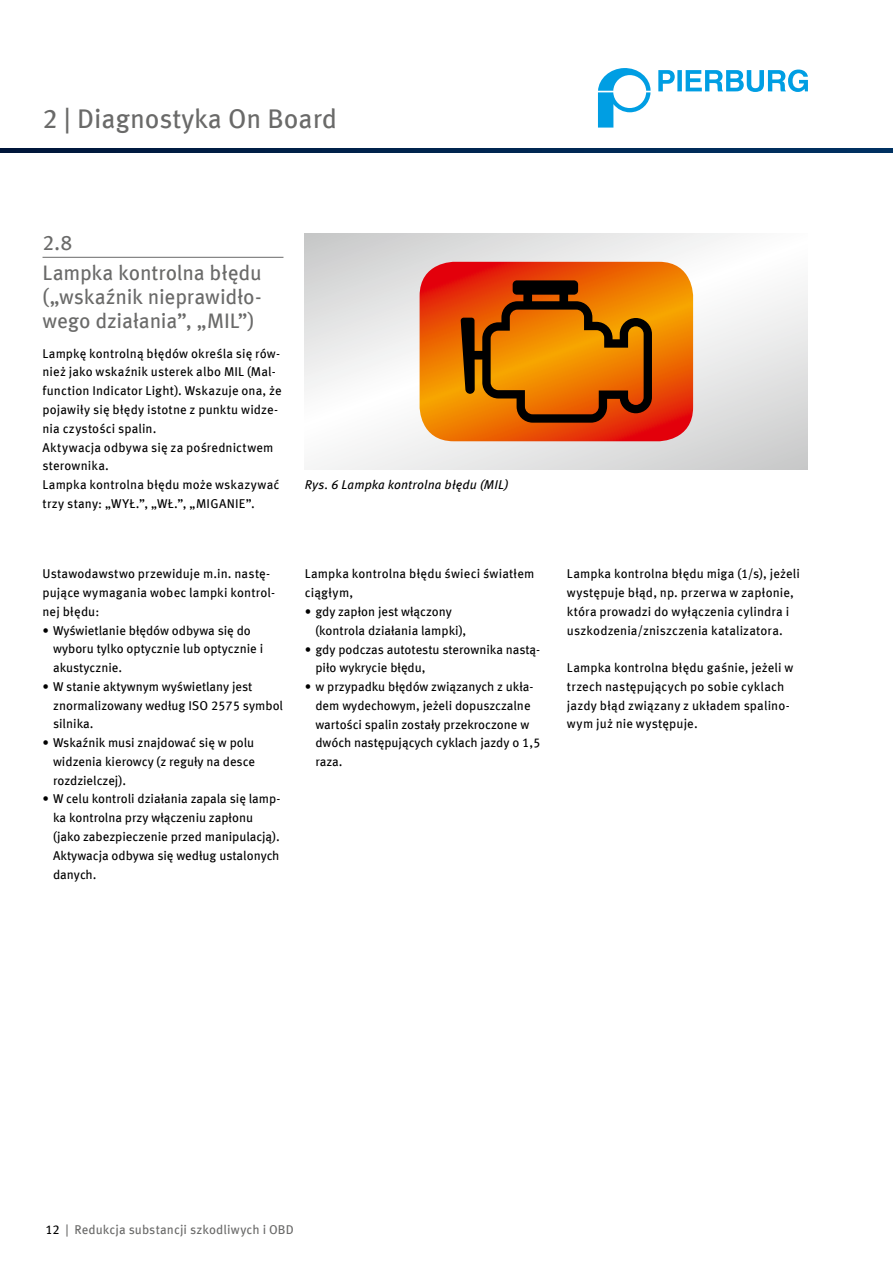
<style>
.page{position:relative;width:893px;height:1263px;background:#fff}
.page>*{position:absolute;margin:0;border:0;box-sizing:border-box;transform-origin:0 0}
.t1{font:27px "Meta OFC";color:#6a6a69}
.t2{font:21px/30px "Meta OFC";letter-spacing:-.01em;color:#6a6a69}
.t3{font:12.75px/18.8px "Meta OFC";color:#000}
.t4{font:12.75px "Meta OFC";letter-spacing:.005em;color:#6a6a69}
.t5{font:italic 12.75px "Meta OFC";letter-spacing:.01em;color:#000}
.s1{color:#000}
</style>
<div class="page">
<svg style="left:0;top:149px;width:893px;height:3px;background:#00234d"></svg>
<hr style="left:43px;top:257px;width:240px;height:1px;background:#6a6a69">
<svg style="left:305px;top:234px;width:503px;height:235px"></svg>
<svg style="left:420px;top:262px;width:273px;height:179px;background:#eb5d0d"></svg>
<svg style="left:461px;top:280px;width:191px;height:143px;background:#b55d00"></svg>
<svg style="left:598px;top:68px;width:53px;height:60px"></svg>
<svg style="left:658px;top:69px;width:150px;height:23px"></svg>
<h1 class="t1" style="left:43px;top:101px;width:296px">2 | Diagnostyka On Board</h1>
<h2 class="t2" style="left:43px;top:228px;width:221px">2.8<br>Lampka kontrolna błędu</h2>
<h2 class="t2" style="left:43px;top:285px;width:221px;line-height:24px">(„wskaźnik nieprawidło&shy;wego działania”, „MIL”)</h2>
<p class="t3" style="left:43px;top:344px;width:241px">Lampkę kontrolną błędów określa się rów&shy;nież jako wskaźnik usterek albo MIL (Mal&shy;function Indicator Light). Wskazuje ona, że pojawiły się błędy istotne z punktu widze&shy;nia czystości spalin.<br>Aktywacja odbywa się za pośrednictwem sterownika.<br>Lampka kontrolna błędu może wskazywać trzy stany: „WYŁ.”, „WŁ.”, „MIGANIE”.</p>
<p class="t5" style="left:305px;top:477px;width:205px">Rys. 6 Lampka kontrolna błędu (MIL)</p>
<p class="t3" style="left:43px;top:565px;width:234px">Ustawodawstwo przewiduje m.in. nastę&shy;pujące wymagania wobec lampki kontrol&shy;nej błędu:</p>
<p class="t3" style="left:53px;top:621px;width:212px;text-indent:-11px">• Wyświetlanie błędów odbywa się do wyboru tylko optycznie lub optycznie i akustycznie.</p>
<p class="t3" style="left:53px;top:677px;width:231px;text-indent:-11px">• W stanie aktywnym wyświetlany jest znormalizowany według ISO 2575 symbol silnika.</p>
<p class="t3" style="left:53px;top:733px;width:203px;text-align:justify;text-indent:-11px">• Wskaźnik musi znajdować się w polu widzenia kierowcy (z reguły na desce rozdzielczej).</p>
<p class="t3" style="left:53px;top:790px;width:229px;text-indent:-11px">• W celu kontroli działania zapala się lamp&shy;ka kontrolna przy włączeniu zapłonu (jako zabezpieczenie przed manipulacją).<br>Aktywacja odbywa się według ustalonych danych.</p>
<p class="t3" style="left:305px;top:565px;width:231px">Lampka kontrolna błędu świeci światłem ciągłym,</p>
<p class="t3" style="left:315px;top:602px;width:153px;text-indent:-11px">• gdy zapłon jest włączony (kontrola działania lampki),</p>
<p class="t3" style="left:315px;top:640px;width:226px;text-indent:-11px">• gdy podczas autotestu sterownika nastą&shy;piło wykrycie błędu,</p>
<p class="t3" style="left:315px;top:677px;width:227px;text-indent:-11px">• w przypadku błędów związanych z ukła&shy;dem wydechowym, jeżeli dopuszczalne wartości spalin zostały przekroczone w dwóch następujących cyklach jazdy o 1,5 raza.</p>
<p class="t3" style="left:567px;top:565px;width:235px">Lampka kontrolna błędu miga (1/s), jeżeli występuje błąd, np. przerwa w zapłonie, która prowadzi do wyłączenia cylindra i uszkodzenia/zniszczenia katalizatora.</p>
<p class="t3" style="left:567px;top:658px;width:228px">Lampka kontrolna błędu gaśnie, jeżeli w trzech następujących po sobie cyklach jazdy błąd związany z układem spalino&shy;wym już nie występuje.</p>
<p class="t4" style="left:45px;top:1222px;width:250px"><span class="s1">12</span> | Redukcja substancji szkodliwych i OBD</p>
</div>
